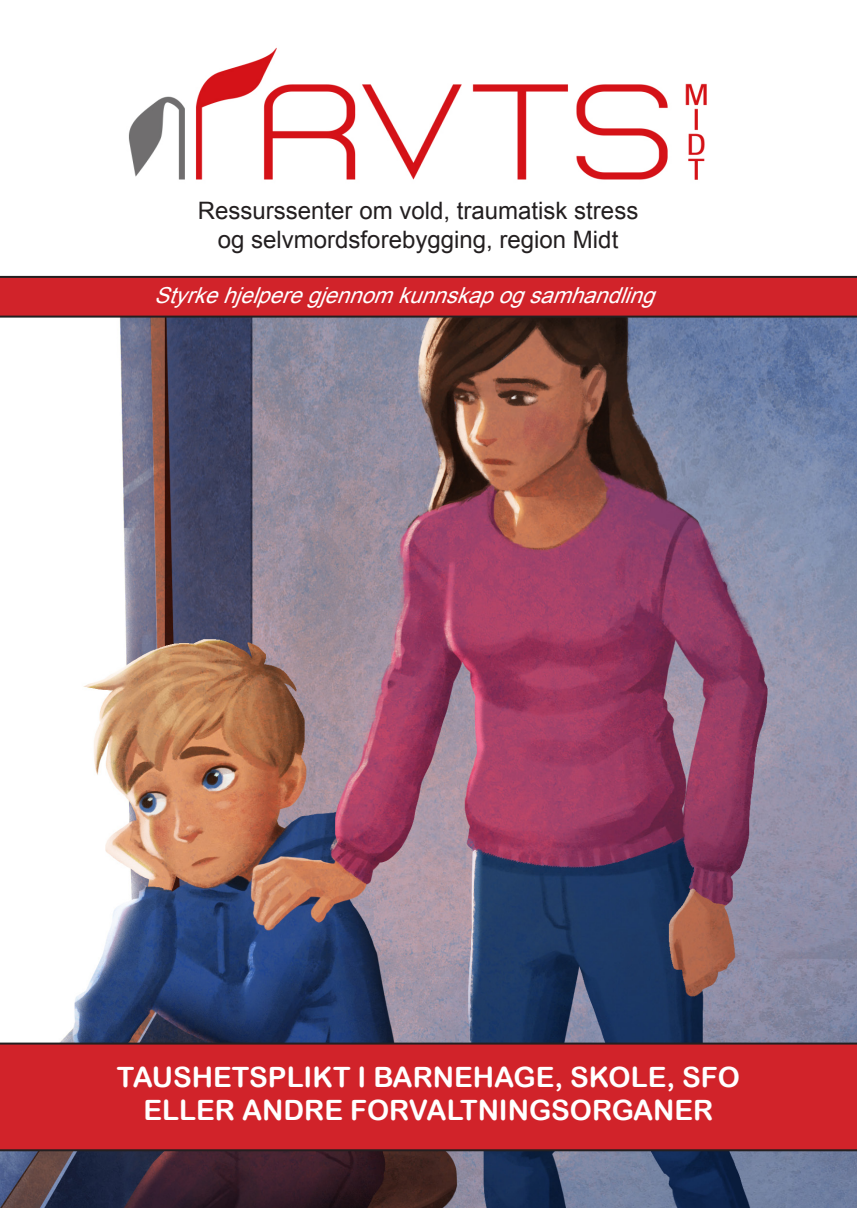
<style>
.page{position:relative;width:857px;height:1208px;background:#fff}
.page>*{position:absolute;margin:0;border:0;box-sizing:border-box;transform-origin:0 0}
.t1{font:28px/33.6px "Arial Rounded MT Bold";color:#fff;text-align:center}
.t2{font:24px/28.8px "Arial";color:#231f20;text-align:center}
.t3{font:italic 22px "Arial";color:#fff}
</style>
<div class="page">
<img style="left:0;top:317px;width:856px;height:891px">
<svg style="left:0;top:276px;width:856px;height:41px;background:#c22229"></svg>
<div style="left:0;top:1042px;width:856px;height:109px;background:#d1232a"></div>
<img style="left:128px;top:47px;width:579px;height:133px">
<p class="t2" style="left:198px;top:196px;width:442px">Ressurssenter om vold, traumatisk stress og selvmordsforebygging, region Midt</p>
<p class="t3" style="left:154px;top:281px;width:511px">Styrkehjelperegjennomkunnskapogsamhandling</p>
<p class="t1" style="left:117px;top:1059px;width:624px">TAUSHETSPLIKT I BARNEHAGE, SKOLE, SFO<br>ELLER ANDRE FORVALTNINGSORGANER</p>
</div>
